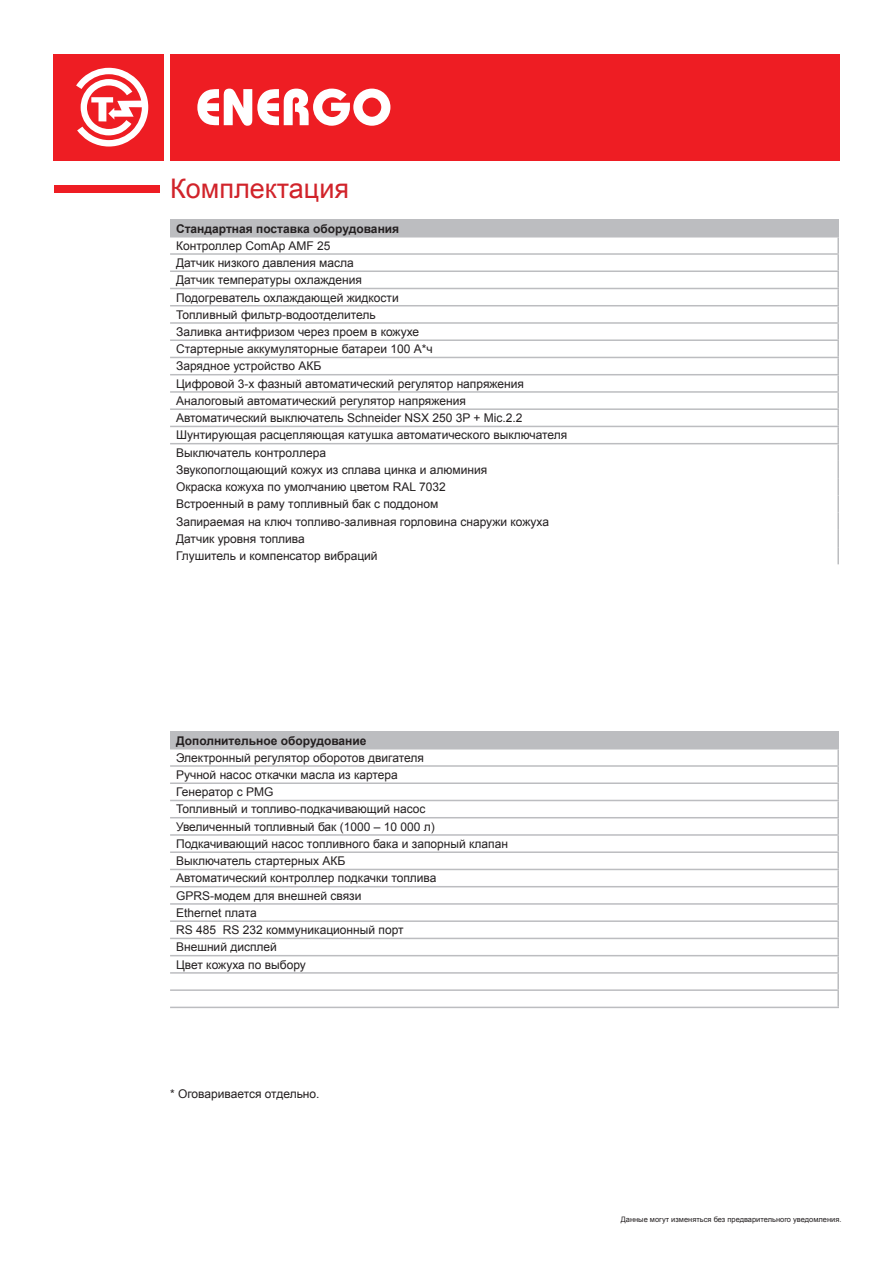
<style>
.page{position:relative;width:893px;height:1263px;background:#fff}
.page>*{position:absolute;margin:0;border:0;box-sizing:border-box;transform-origin:0 0}
.t1{font:27px "Arial";color:#d1232a}
.t2{font:12px/17.2px "Arial";color:#231f20}
.t3{font:700 12px "Arial";color:#231f20}
.t4{font:7.5px "Arial";color:#231f20}
</style>
<div class="page">
<div style="left:54px;top:54px;width:110px;height:106px;background:#ee1d23"></div>
<svg style="left:76px;top:68px;width:72px;height:79px"></svg>
<div style="left:170px;top:54px;width:669px;height:106px;background:#ee1d23"></div>
<svg style="left:197px;top:89px;width:193px;height:37px"></svg>
<div style="left:170px;top:219px;width:668px;height:18px;background:#bcbdc0"></div>
<hr style="left:170px;top:253px;width:669px;height:2px;background:#bcbdc0">
<hr style="left:170px;top:270px;width:669px;height:2px;background:#bcbdc0">
<hr style="left:170px;top:288px;width:669px;height:1px;background:#bcbdc0">
<hr style="left:170px;top:305px;width:669px;height:1px;background:#bcbdc0">
<hr style="left:170px;top:322px;width:669px;height:2px;background:#bcbdc0">
<hr style="left:170px;top:339px;width:669px;height:2px;background:#bcbdc0">
<hr style="left:170px;top:357px;width:669px;height:1px;background:#bcbdc0">
<hr style="left:170px;top:374px;width:669px;height:1px;background:#bcbdc0">
<hr style="left:170px;top:391px;width:669px;height:2px;background:#bcbdc0">
<hr style="left:170px;top:408px;width:669px;height:2px;background:#bcbdc0">
<hr style="left:170px;top:426px;width:669px;height:1px;background:#bcbdc0">
<hr style="left:170px;top:443px;width:669px;height:1px;background:#bcbdc0">
<svg style="left:837px;top:219px;width:2px;height:345px"></svg>
<div style="left:170px;top:731px;width:668px;height:18px;background:#bcbdc0"></div>
<hr style="left:170px;top:765px;width:669px;height:2px;background:#bcbdc0">
<hr style="left:170px;top:782px;width:669px;height:2px;background:#bcbdc0">
<hr style="left:170px;top:800px;width:669px;height:1px;background:#bcbdc0">
<hr style="left:170px;top:817px;width:669px;height:1px;background:#bcbdc0">
<hr style="left:170px;top:834px;width:669px;height:2px;background:#bcbdc0">
<hr style="left:170px;top:851px;width:669px;height:2px;background:#bcbdc0">
<hr style="left:170px;top:869px;width:669px;height:1px;background:#bcbdc0">
<hr style="left:170px;top:886px;width:669px;height:1px;background:#bcbdc0">
<hr style="left:170px;top:903px;width:669px;height:2px;background:#bcbdc0">
<hr style="left:170px;top:920px;width:669px;height:2px;background:#bcbdc0">
<hr style="left:170px;top:938px;width:669px;height:1px;background:#bcbdc0">
<hr style="left:170px;top:955px;width:669px;height:1px;background:#bcbdc0">
<hr style="left:170px;top:972px;width:669px;height:2px;background:#bcbdc0">
<hr style="left:170px;top:989px;width:669px;height:2px;background:#bcbdc0">
<svg style="left:837px;top:731px;width:2px;height:276px"></svg>
<hr style="left:170px;top:1007px;width:669px;height:1px;background:#bcbdc0">
<div style="left:54px;top:186px;width:106px;height:7px;background:#ee1d23"></div>
<h1 class="t1" style="left:170px;top:170px;width:181px">Комплектация</h1>
<p class="t3" style="left:176px;top:220px;width:225px">Стандартная поставка оборудования</p>
<p class="t2" style="left:176px;top:237px;width:393px">Контроллер ComAp AMF 25<br>Датчик низкого давления масла<br>Датчик температуры охлаждения<br>Подогреватель охлаждающей жидкости<br>Топливный фильтр-водоотделитель<br>Заливка антифризом через проем в кожухе<br>Стартерные аккумуляторные батареи 100 А*ч<br>Зарядное устройство АКБ<br>Цифровой 3-х фазный автоматический регулятор напряжения Аналоговый автоматический регулятор напряжения<br>Автоматический выключатель Schneider NSX 250 3P + Mic.2.2<br>Шунтирующая расцепляющая катушка автоматического выключателя Выключатель контроллера<br>Звукопоглощающий кожух из сплава цинка и алюминия<br>Окраска кожуха по умолчанию цветом RAL 7032<br>Встроенный в раму топливный бак с поддоном<br>Запираемая на ключ топливо-заливная горловина снаружи кожуха Датчик уровня топлива<br>Глушитель и компенсатор вибраций</p>
<p class="t3" style="left:176px;top:732px;width:192px">Дополнительное оборудование</p>
<p class="t2" style="left:176px;top:749px;width:333px">Электронный регулятор оборотов двигателя<br>Ручной насос откачки масла из картера<br>Генератор с PMG<br>Топливный и топливо-подкачивающий насос<br>Увеличенный топливный бак (1000 – 10 000 л)<br>Подкачивающий насос топливного бака и запорный клапан Выключатель стартерных АКБ<br>Aвтоматический контроллер подкачки топлива GPRS-модем для внешней связи<br>Ethernet плата<br>RS 485 RS 232 коммуникационный порт<br>Внешний дисплей<br>Цвет кожуха по выбору</p>
<p class="t2" style="left:170px;top:1085px;width:151px">* Оговаривается отдельно.</p>
<p class="t4" style="left:621px;top:1214px;width:222px">Данные могут изменяться без предварительного уведомления.</p>
</div>
